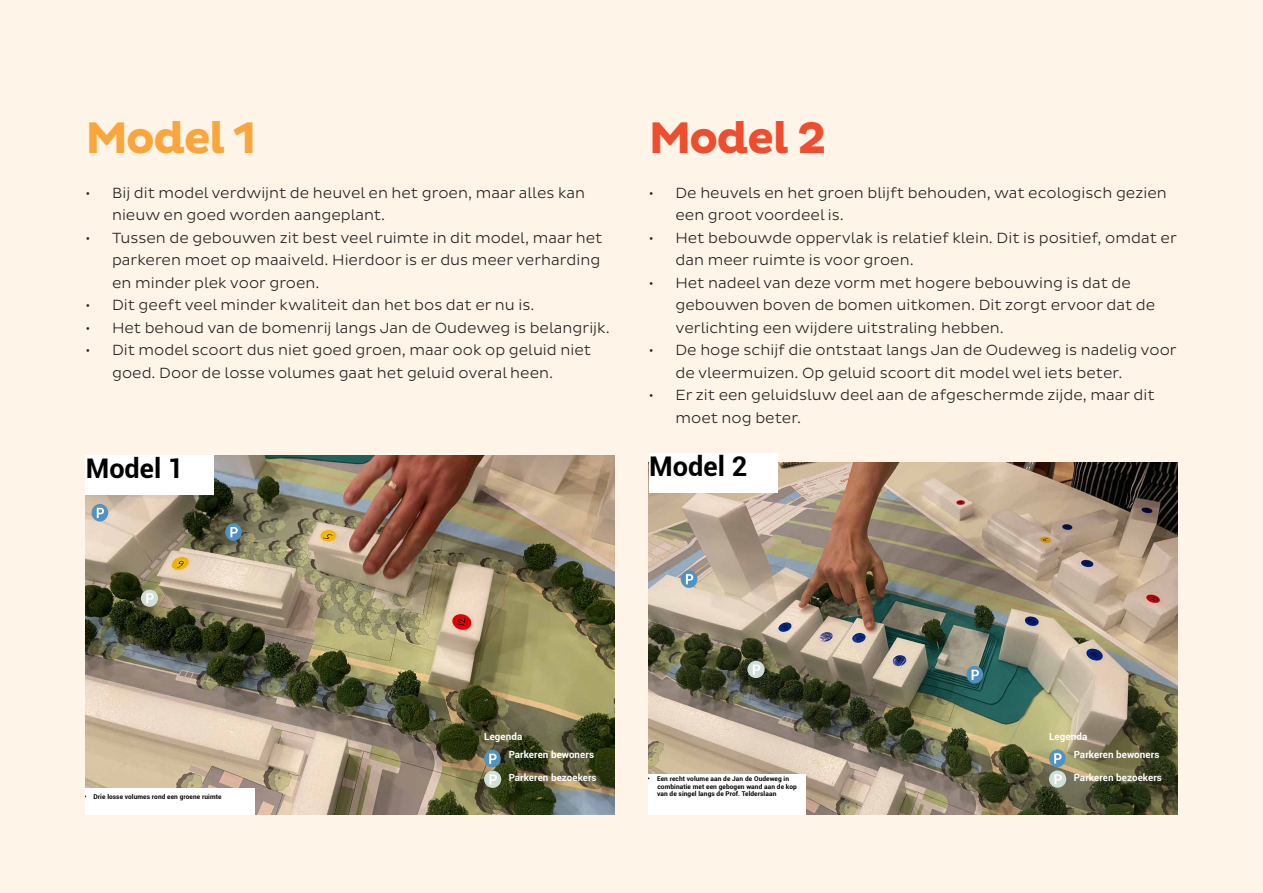
<style>
.page{position:relative;width:1263px;height:893px;background:#fef5e8}
.page>*{position:absolute;margin:0;border:0;box-sizing:border-box;transform-origin:0 0}
.Kleine_titel{font:700 45px "Pluto";letter-spacing:-.04em;color:#faa63d}
.Kleine_titel-2{font:700 45px "Pluto";letter-spacing:-.04em;color:#ef4d2f}
.t1{font:700 27.15px "Roboto";color:#000}
.t2{font:700 27px "Roboto";color:#000}
.t3{font:300 15px/22.5px "Pluto Sans";color:#231f20}
.t4{font:700 9.9px "Roboto";letter-spacing:.01em;color:#fff}
.t5{font:700 9.75px "Roboto";letter-spacing:.01em;color:#fff}
.t6{font:700 6.6px/7.5px "Roboto";letter-spacing:.01em;color:#000}
</style>
<div class="page">
<img style="left:85px;top:455px;width:529px;height:359px">
<div style="left:85px;top:455px;width:129px;height:39px;background:#fff"></div>
<div style="left:85px;top:788px;width:170px;height:26px;background:#fff"></div>
<div style="left:484px;top:750px;width:17px;height:17px;background:#5292c1;border-radius:50%"></div>
<svg style="left:489px;top:754px;width:7px;height:10px"></svg>
<div style="left:484px;top:771px;width:17px;height:17px;background:#d0dfd6;border-radius:50%"></div>
<svg style="left:489px;top:774px;width:8px;height:10px"></svg>
<div style="left:141px;top:590px;width:17px;height:17px;background:#d0dfd6;border-radius:50%"></div>
<svg style="left:146px;top:593px;width:8px;height:10px"></svg>
<div style="left:225px;top:523px;width:17px;height:18px;background:#5292c1;border-radius:50%"></div>
<svg style="left:230px;top:527px;width:8px;height:10px"></svg>
<svg style="left:92px;top:504px;width:16px;height:17px"></svg>
<svg style="left:97px;top:508px;width:7px;height:10px"></svg>
<img style="left:649px;top:462px;width:529px;height:352px">
<div style="left:649px;top:454px;width:128px;height:39px;background:#fff"></div>
<div style="left:1049px;top:749px;width:17px;height:18px;background:#5292c1;border-radius:50%"></div>
<svg style="left:1054px;top:753px;width:7px;height:11px"></svg>
<div style="left:1049px;top:770px;width:17px;height:18px;background:#d0dfd6;border-radius:50%"></div>
<svg style="left:1054px;top:774px;width:8px;height:10px"></svg>
<svg style="left:747px;top:661px;width:18px;height:17px"></svg>
<svg style="left:753px;top:665px;width:7px;height:10px"></svg>
<div style="left:966px;top:666px;width:17px;height:17px;background:#5292c1;border-radius:50%"></div>
<svg style="left:971px;top:670px;width:8px;height:10px"></svg>
<div style="left:681px;top:570px;width:16px;height:18px;background:#5292c1;border-radius:50%"></div>
<svg style="left:686px;top:574px;width:7px;height:10px"></svg>
<div style="left:649px;top:774px;width:157px;height:40px;background:#fff"></div>
<p class="Kleine_titel" style="left:85px;top:112px;width:173px">Model 1</p>
<p class="t3" style="left:112px;top:181px;width:474px;text-indent:-27px">• Bij dit model verdwijnt de heuvel en het groen, maar alles kan nieuw en goed worden aangeplant.</p>
<p class="t3" style="left:112px;top:226px;width:492px;text-indent:-27px">• Tussen de gebouwen zit best veel ruimte in dit model, maar het parkeren moet op maaiveld. Hierdoor is er dus meer verharding en minder plek voor groen.</p>
<p class="t3" style="left:85px;top:294px;width:451px">• Dit geeft veel minder kwaliteit dan het bos dat er nu is.</p>
<p class="t3" style="left:85px;top:316px;width:526px">• Het behoud van de bomenrij langs Jan de Oudeweg is belangrijk.</p>
<p class="t3" style="left:112px;top:339px;width:480px;text-indent:-27px">• Dit model scoort dus niet goed groen, maar ook op geluid niet goed. Door de losse volumes gaat het geluid overal heen.</p>
<p class="t2" style="left:86px;top:449px;width:99px">Model 1</p>
<p class="Kleine_titel-2" style="left:648px;top:112px;width:180px">Model 2</p>
<p class="t3" style="left:675px;top:181px;width:493px;text-indent:-27px">• De heuvels en het groen blijft behouden, wat ecologisch gezien een groot voordeel is.</p>
<p class="t3" style="left:675px;top:226px;width:503px;text-indent:-27px">• Het bebouwde oppervlak is relatief klein. Dit is positief, omdat er dan meer ruimte is voor groen.</p>
<p class="t3" style="left:675px;top:271px;width:481px;text-indent:-27px">• Het nadeel van deze vorm met hogere bebouwing is dat de gebouwen boven de bomen uitkomen. Dit zorgt ervoor dat de verlichting een wijdere uitstraling hebben.</p>
<p class="t3" style="left:675px;top:339px;width:503px;text-indent:-27px">• De hoge schijf die ontstaat langs Jan de Oudeweg is nadelig voor de vleermuizen. Op geluid scoort dit model wel iets beter.</p>
<p class="t3" style="left:675px;top:384px;width:481px;text-indent:-27px">• Er zit een geluidsluw deel aan de afgeschermde zijde, maar dit moet nog beter.</p>
<p class="t1" style="left:649px;top:447px;width:100px">Model 2</p>
<p class="t6" style="left:84px;top:793px;width:139px">• Drie losse volumes rond een groene ruimte</p>
<p class="t5" style="left:484px;top:730px;width:40px">Legenda</p>
<p class="t5" style="left:509px;top:748px;width:87px">Parkeren bewoners</p>
<p class="t5" style="left:509px;top:771px;width:89px">Parkeren bezoekers</p>
<p class="t6" style="left:657px;top:775px;width:141px;text-indent:-10px">• Een recht volume aan de Jan de Oudeweg in combinatie met een gebogen wand aan de kop van de singel langs de Prof. Telderslaan</p>
<p class="t4" style="left:1049px;top:730px;width:40px">Legenda</p>
<p class="t4" style="left:1074px;top:747px;width:87px">Parkeren bewoners</p>
<p class="t4" style="left:1074px;top:771px;width:90px">Parkeren bezoekers</p>
</div>
